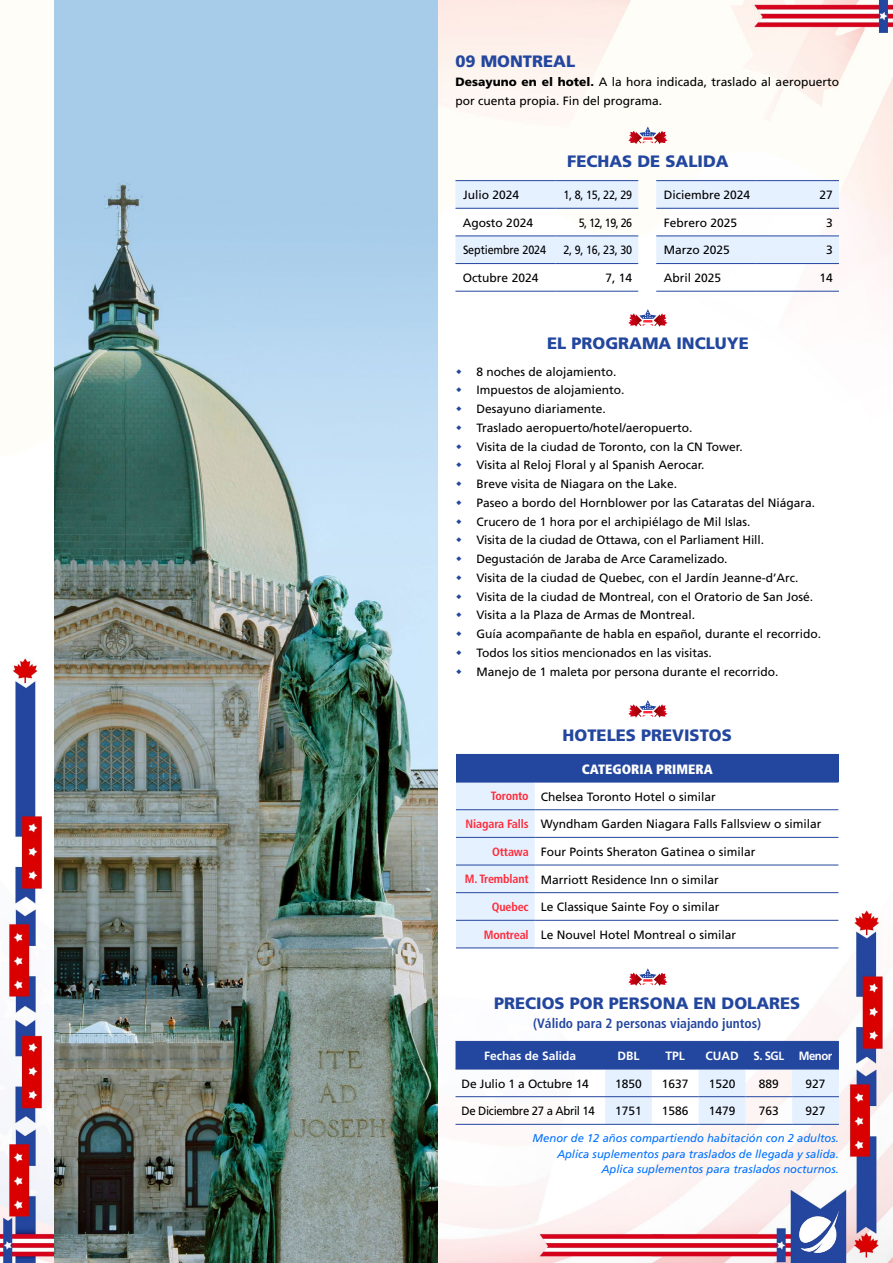
<style>
.page{position:relative;width:893px;height:1263px;background:#fff}
.page>*{position:absolute;margin:0;border:0;box-sizing:border-box;transform-origin:0 0}
.t1{font:900 16.5px "Frutiger";color:#23469e}
.t2{font:700 condensed 13.5px "Frutiger";color:#23469e}
.t3{font:900 condensed 13.5px "Frutiger";color:#fff}
.t4{font:12px/18.8px "Frutiger";color:#000}
.t5{font:12px "Frutiger";color:#000;scale:.9 1}
.t6{font:12px "Frutiger";letter-spacing:-.03em;color:#000;scale:.95 1}
.t7{font:700 12px "Frutiger";color:#fff}
.t8{font:700 12px "Frutiger";letter-spacing:-.04em;color:#fff}
.t9{font:italic 11.25px/15.8px "Frutiger";color:#0070ff;text-align:right}
.s1{font-weight:900}
.s2{font-weight:700;font-stretch:condensed;color:#ff2a39}
</style>
<div class="page">
<img style="left:0;top:0;width:893px;height:1263px">
<img style="left:800px;top:1210px;width:39px;height:43px">
<svg style="left:455px;top:181px;width:384px;height:83px"></svg>
<hr style="left:455px;top:180px;width:100px;height:1px;background:#23469e">
<hr style="left:455px;top:236px;width:100px;height:1px;background:#23469e">
<hr style="left:455px;top:291px;width:100px;height:1px;background:#23469e">
<hr style="left:555px;top:180px;width:83px;height:1px;background:#23469e">
<hr style="left:555px;top:236px;width:83px;height:1px;background:#23469e">
<hr style="left:555px;top:291px;width:83px;height:1px;background:#23469e">
<hr style="left:656px;top:180px;width:100px;height:1px;background:#23469e">
<hr style="left:656px;top:236px;width:100px;height:1px;background:#23469e">
<hr style="left:756px;top:180px;width:83px;height:1px;background:#23469e">
<hr style="left:756px;top:236px;width:83px;height:1px;background:#23469e">
<hr style="left:455px;top:208px;width:100px;height:1px;background:#23469e">
<hr style="left:455px;top:263px;width:100px;height:1px;background:#23469e">
<hr style="left:555px;top:208px;width:83px;height:1px;background:#23469e">
<hr style="left:555px;top:263px;width:83px;height:1px;background:#23469e">
<hr style="left:656px;top:208px;width:100px;height:1px;background:#23469e">
<hr style="left:756px;top:208px;width:83px;height:1px;background:#23469e">
<hr style="left:656px;top:263px;width:100px;height:1px;background:#23469e">
<hr style="left:756px;top:263px;width:83px;height:1px;background:#23469e">
<hr style="left:656px;top:291px;width:100px;height:1px;background:#23469e">
<hr style="left:756px;top:291px;width:83px;height:1px;background:#23469e">
<div style="left:456px;top:754px;width:382px;height:28px;background:#23469e"></div>
<div style="left:456px;top:783px;width:79px;height:164px;background:#e6f1ff"></div>
<hr style="left:456px;top:782px;width:79px;height:1px;background:#23469e">
<hr style="left:456px;top:809px;width:79px;height:1px;background:#23469e">
<hr style="left:456px;top:837px;width:79px;height:1px;background:#23469e">
<hr style="left:456px;top:865px;width:79px;height:1px;background:#23469e">
<hr style="left:456px;top:892px;width:79px;height:1px;background:#23469e">
<hr style="left:456px;top:920px;width:79px;height:1px;background:#23469e">
<hr style="left:456px;top:947px;width:79px;height:1px;background:#23469e">
<hr style="left:535px;top:782px;width:303px;height:1px;background:#23469e">
<hr style="left:535px;top:809px;width:303px;height:1px;background:#23469e">
<hr style="left:535px;top:837px;width:303px;height:1px;background:#23469e">
<hr style="left:535px;top:865px;width:303px;height:1px;background:#23469e">
<hr style="left:535px;top:892px;width:303px;height:1px;background:#23469e">
<hr style="left:535px;top:920px;width:303px;height:1px;background:#23469e">
<hr style="left:535px;top:947px;width:303px;height:1px;background:#23469e">
<svg style="left:455px;top:1042px;width:384px;height:82px"></svg>
<hr style="left:455px;top:1041px;width:150px;height:1px;background:#23469e">
<hr style="left:605px;top:1041px;width:47px;height:1px;background:#23469e">
<hr style="left:652px;top:1041px;width:47px;height:1px;background:#23469e">
<hr style="left:699px;top:1041px;width:46px;height:1px;background:#23469e">
<hr style="left:745px;top:1041px;width:47px;height:1px;background:#23469e">
<hr style="left:792px;top:1041px;width:47px;height:1px;background:#23469e">
<hr style="left:455px;top:1069px;width:150px;height:1px;background:#23469e">
<hr style="left:455px;top:1096px;width:150px;height:1px;background:#23469e">
<hr style="left:455px;top:1124px;width:150px;height:1px;background:#23469e">
<hr style="left:652px;top:1069px;width:47px;height:1px;background:#23469e">
<hr style="left:652px;top:1096px;width:47px;height:1px;background:#23469e">
<hr style="left:652px;top:1124px;width:47px;height:1px;background:#23469e">
<hr style="left:605px;top:1069px;width:47px;height:1px;background:#23469e">
<hr style="left:699px;top:1069px;width:46px;height:1px;background:#23469e">
<hr style="left:605px;top:1096px;width:47px;height:1px;background:#23469e">
<hr style="left:699px;top:1096px;width:46px;height:1px;background:#23469e">
<hr style="left:605px;top:1124px;width:47px;height:1px;background:#23469e">
<hr style="left:699px;top:1124px;width:46px;height:1px;background:#23469e">
<hr style="left:745px;top:1069px;width:47px;height:1px;background:#23469e">
<hr style="left:745px;top:1096px;width:47px;height:1px;background:#23469e">
<hr style="left:745px;top:1124px;width:47px;height:1px;background:#23469e">
<hr style="left:792px;top:1069px;width:47px;height:1px;background:#23469e">
<hr style="left:792px;top:1096px;width:47px;height:1px;background:#23469e">
<hr style="left:792px;top:1124px;width:47px;height:1px;background:#23469e">
<svg style="left:628px;top:126px;width:39px;height:18px"></svg>
<svg style="left:628px;top:309px;width:39px;height:18px"></svg>
<svg style="left:628px;top:700px;width:39px;height:18px"></svg>
<svg style="left:628px;top:968px;width:39px;height:18px"></svg>
<img style="left:54px;top:0;width:383px;height:1263px">
<svg style="left:456px;top:369px;width:5px;height:5px"></svg>
<svg style="left:456px;top:387px;width:5px;height:5px"></svg>
<svg style="left:456px;top:406px;width:5px;height:5px"></svg>
<svg style="left:456px;top:425px;width:5px;height:5px"></svg>
<svg style="left:456px;top:444px;width:5px;height:5px"></svg>
<svg style="left:456px;top:462px;width:5px;height:5px"></svg>
<svg style="left:456px;top:481px;width:5px;height:5px"></svg>
<svg style="left:456px;top:500px;width:5px;height:5px"></svg>
<svg style="left:456px;top:519px;width:5px;height:5px"></svg>
<svg style="left:456px;top:537px;width:5px;height:5px"></svg>
<svg style="left:456px;top:556px;width:5px;height:5px"></svg>
<svg style="left:456px;top:575px;width:5px;height:5px"></svg>
<svg style="left:456px;top:594px;width:5px;height:5px"></svg>
<svg style="left:456px;top:612px;width:5px;height:5px"></svg>
<svg style="left:456px;top:631px;width:5px;height:5px"></svg>
<svg style="left:456px;top:650px;width:5px;height:5px"></svg>
<svg style="left:456px;top:669px;width:5px;height:5px"></svg>
<h1 class="t1" style="left:455px;top:51px;width:121px">09 MONTREAL</h1>
<p class="t4" style="left:455px;top:72px;width:385px"><span class="s1">Desayuno en el hotel.</span> A la hora indicada, traslado al aeropuerto por cuenta propia. Fin del programa.</p>
<h1 class="t1" style="left:567px;top:151px;width:163px">FECHAS DE SALIDA</h1>
<p class="t4" style="left:463px;top:185px;width:58px">Julio 2024</p>
<p class="t5" style="left:563px;top:188px;width:78px">1, 8, 15, 22, 29</p>
<p class="t4" style="left:664px;top:185px;width:88px">Diciembre 2024</p>
<p class="t4" style="left:820px;top:185px;width:15px">27</p>
<p class="t4" style="left:463px;top:213px;width:72px">Agosto 2024</p>
<p class="t5" style="left:579px;top:216px;width:61px">5, 12, 19, 26</p>
<p class="t4" style="left:664px;top:213px;width:75px">Febrero 2025</p>
<p class="t4" style="left:826px;top:213px;width:8px">3</p>
<p class="t5" style="left:463px;top:243px;width:94px">Septiembre 2024</p>
<p class="t5" style="left:563px;top:243px;width:78px">2, 9, 16, 23, 30</p>
<p class="t4" style="left:664px;top:241px;width:68px">Marzo 2025</p>
<p class="t4" style="left:826px;top:241px;width:8px">3</p>
<p class="t4" style="left:463px;top:268px;width:77px">Octubre 2024</p>
<p class="t4" style="left:605px;top:268px;width:28px">7, 14</p>
<p class="t4" style="left:664px;top:268px;width:59px">Abril 2025</p>
<p class="t4" style="left:820px;top:268px;width:15px">14</p>
<h1 class="t1" style="left:547px;top:334px;width:203px">EL PROGRAMA INCLUYE</h1>
<p class="t4" style="left:476px;top:362px;width:346px">8 noches de alojamiento.<br>Impuestos de alojamiento.<br>Desayuno diariamente.<br>Traslado aeropuerto/hotel/aeropuerto.<br>Visita de la ciudad de Toronto, con la CN Tower.<br>Visita al Reloj Floral y al Spanish Aerocar.<br>Breve visita de Niagara on the Lake.<br>Paseo a bordo del Hornblower por las Cataratas del Niágara.<br>Crucero de 1 hora por el archipiélago de Mil Islas.<br>Visita de la ciudad de Ottawa, con el Parliament Hill.<br>Degustación de Jaraba de Arce Caramelizado.<br>Visita de la ciudad de Quebec, con el Jardín Jeanne-d’Arc.<br>Visita de la ciudad de Montreal, con el Oratorio de San José.<br>Visita a la Plaza de Armas de Montreal.<br>Guía acompañante de habla en español, durante el recorrido.<br>Todos los sitios mencionados en las visitas.<br>Manejo de 1 maleta por persona durante el recorrido.</p>
<h1 class="t1" style="left:563px;top:725px;width:171px">HOTELES PREVISTOS</h1>
<p class="t3" style="left:582px;top:761px;width:132px">CATEGORIA PRIMERA</p>
<p class="t4" style="left:491px;top:787px;width:227px"><span class="s2">Toronto</span> Chelsea Toronto Hotel o similar</p>
<p class="t4" style="left:466px;top:814px;width:357px"><span class="s2">Niagara Falls</span> Wyndham Garden Niagara Falls Fallsview o similar</p>
<p class="t4" style="left:492px;top:842px;width:265px"><span class="s2">Ottawa</span> Four Points Sheraton Gatinea o similar</p>
<p class="t4" style="left:465px;top:870px;width:255px"><span class="s2">M. Tremblant</span> Marriott Residence Inn o similar</p>
<p class="t4" style="left:492px;top:897px;width:229px"><span class="s2">Quebec</span> Le Classique Sainte Foy o similar</p>
<p class="t4" style="left:484px;top:925px;width:254px"><span class="s2">Montreal</span> Le Nouvel Hotel Montreal o similar</p>
<h1 class="t1" style="left:494px;top:993px;width:308px">PRECIOS POR PERSONA EN DOLARES</h1>
<p class="t2" style="left:533px;top:1015px;width:230px">(Válido para 2 personas viajando juntos)</p>
<p class="t7" style="left:484px;top:1049px;width:94px">Fechas de Salida</p>
<p class="t7" style="left:617px;top:1049px;width:23px">DBL</p>
<p class="t7" style="left:666px;top:1049px;width:21px">TPL</p>
<p class="t8" style="left:705px;top:1049px;width:129px">CUAD S. SGL Menor</p>
<p class="t4" style="left:461px;top:1074px;width:129px">De Julio 1 a Octubre 14</p>
<p class="t4" style="left:615px;top:1074px;width:28px">1850</p>
<p class="t4" style="left:662px;top:1074px;width:28px">1637</p>
<p class="t4" style="left:709px;top:1074px;width:28px">1520</p>
<p class="t4" style="left:759px;top:1074px;width:22px">889</p>
<p class="t4" style="left:805px;top:1074px;width:22px">927</p>
<p class="t6" style="left:461px;top:1104px;width:142px">De Diciembre 27 a Abril 14</p>
<p class="t4" style="left:615px;top:1101px;width:28px">1751</p>
<p class="t4" style="left:662px;top:1101px;width:28px">1586</p>
<p class="t4" style="left:709px;top:1101px;width:28px">1479</p>
<p class="t4" style="left:759px;top:1101px;width:22px">763</p>
<p class="t4" style="left:805px;top:1101px;width:22px">927</p>
<p class="t9" style="left:533px;top:1130px;width:308px">Menor de 12 años compartiendo habitación con 2 adultos.<br>Aplica suplementos para traslados de llegada y salida.<br>Aplica suplementos para traslados nocturnos.</p>
</div>
